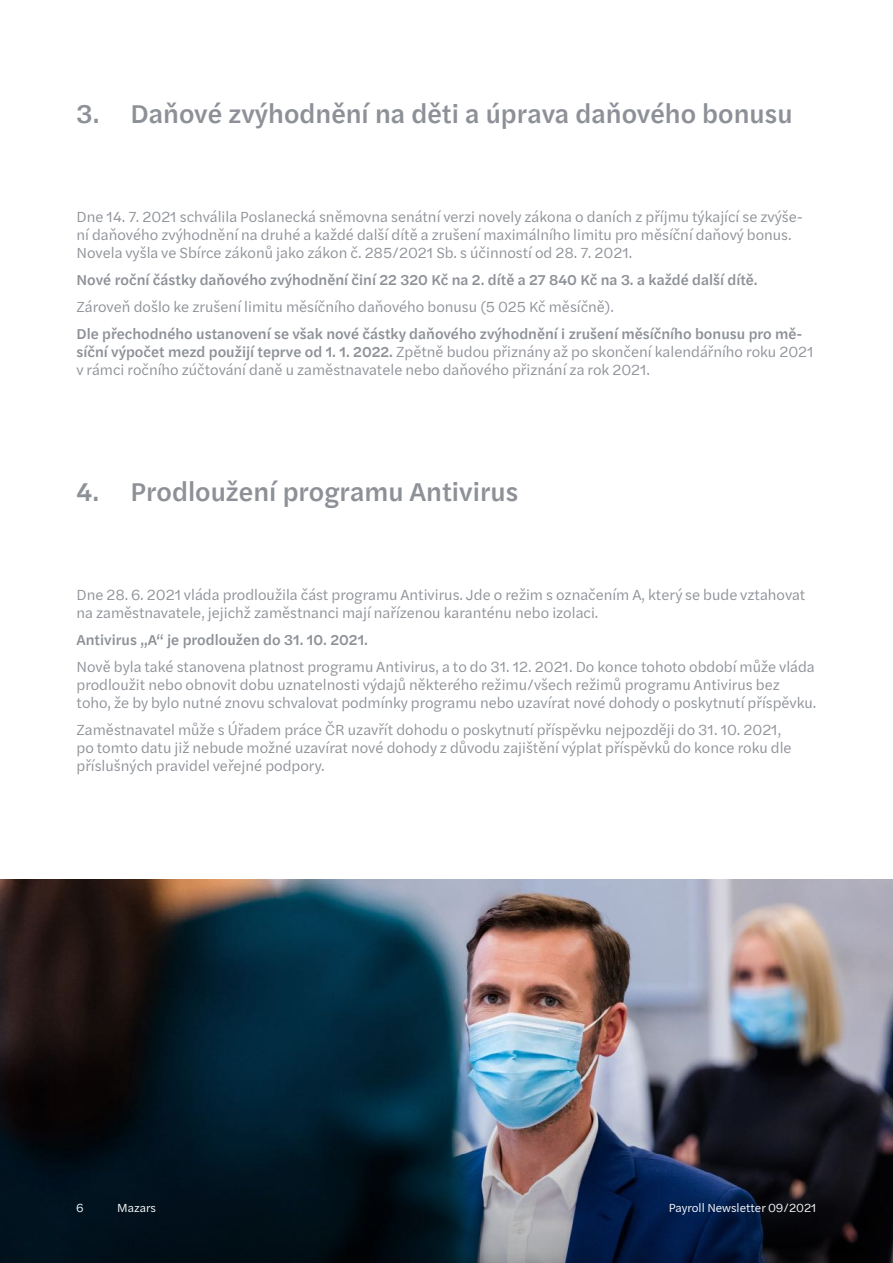
<style>
.page{position:relative;width:893px;height:1263px;background:#fff}
.page>*{position:absolute;margin:0;border:0;box-sizing:border-box;transform-origin:0 0}
.t1{font:500 27px "Halyard Text";color:#8d9197}
.t2{font:15px/18px "Halyard Text";color:#8d9197}
.t3{font:500 15px/18px "Halyard Text";color:#8d9197}
.t4{font:12px "Halyard Text";color:#fff}
.s1{font-weight:400}
</style>
<div class="page">
<img style="left:0;top:879px;width:893px;height:78px">
<img style="left:0;top:957px;width:893px;height:306px">
<h1 class="t1" style="left:77px;top:94px;width:717px">3. Daňové zvýhodnění na děti a úprava daňového bonusu</h1>
<p class="t2" style="left:77px;top:207px;width:728px">Dne 14. 7. 2021 schválila Poslanecká sněmovna senátní verzi novely zákona o daních z příjmu týkající se zvýše&shy;ní daňového zvýhodnění na druhé a každé další dítě a zrušení maximálního limitu pro měsíční daňový bonus.<br>Novela vyšla ve Sbírce zákonů jako zákon č. 285/2021 Sb. s účinností od 28. 7. 2021.</p>
<p class="t3" style="left:77px;top:270px;width:683px">Nové roční částky daňového zvýhodnění činí 22 320 Kč na 2. dítě a 27 840 Kč na 3. a každé další dítě.</p>
<p class="t2" style="left:77px;top:297px;width:539px">Zároveň došlo ke zrušení limitu měsíčního daňového bonusu (5 025 Kč měsíčně).</p>
<p class="t3" style="left:77px;top:324px;width:739px">Dle přechodného ustanovení se však nové částky daňového zvýhodnění i zrušení měsíčního bonusu pro mě&shy;síční výpočet mezd použijí teprve od 1. 1. 2022. <span class="s1">Zpětně budou přiznány až po skončení kalendářního roku 2021 v rámci ročního zúčtování daně u zaměstnavatele nebo daňového přiznání za rok 2021.</span></p>
<h1 class="t1" style="left:77px;top:472px;width:443px">4. Prodloužení programu Antivirus</h1>
<p class="t2" style="left:77px;top:585px;width:730px">Dne 28. 6. 2021 vláda prodloužila část programu Antivirus. Jde o režim s označením A, který se bude vztahovat na zaměstnavatele, jejichž zaměstnanci mají nařízenou karanténu nebo izolaci.</p>
<p class="t3" style="left:77px;top:630px;width:293px">Antivirus „A“ je prodloužen do 31. 10. 2021.</p>
<p class="t2" style="left:77px;top:657px;width:741px">Nově byla také stanovena platnost programu Antivirus, a to do 31. 12. 2021. Do konce tohoto období může vláda prodloužit nebo obnovit dobu uznatelnosti výdajů některého režimu/všech režimů programu Antivirus bez toho, že by bylo nutné znovu schvalovat podmínky programu nebo uzavírat nové dohody o poskytnutí příspěvku.</p>
<p class="t2" style="left:77px;top:720px;width:717px">Zaměstnavatel může s Úřadem práce ČR uzavřít dohodu o poskytnutí příspěvku nejpozději do 31. 10. 2021, po tomto datu již nebude možné uzavírat nové dohody z důvodu zajištění výplat příspěvků do konce roku dle příslušných pravidel veřejné podpory.</p>
<p class="t4" style="left:77px;top:1199px;width:8px">6</p>
<p class="t4" style="left:117px;top:1199px;width:40px">Mazars</p>
<p class="t4" style="left:669px;top:1199px;width:149px">Payroll Newsletter 09/2021</p>
</div>
